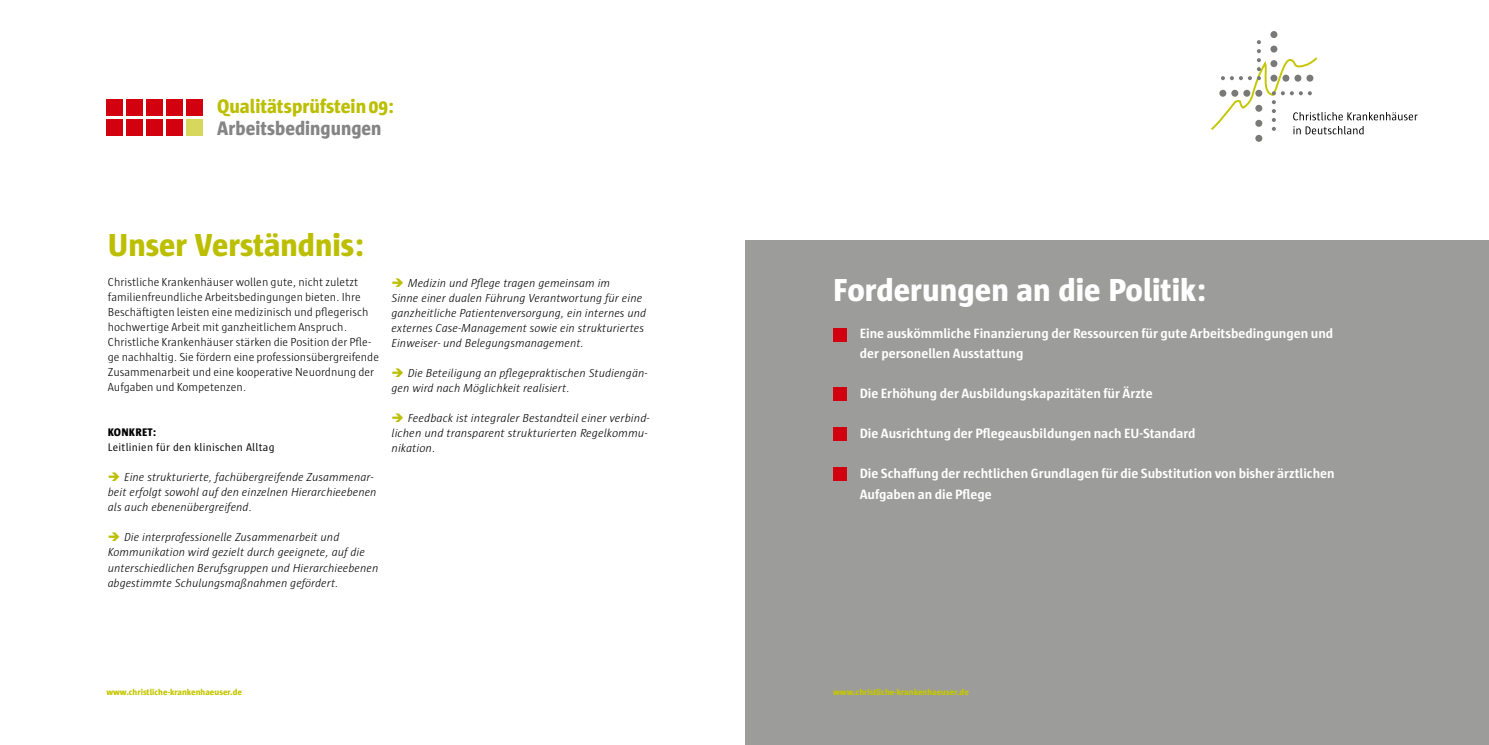
<style>
.page{position:relative;width:1489px;height:745px;background:#fff}
.page>*{position:absolute;margin:0;border:0;box-sizing:border-box;transform-origin:0 0}
.t1{font:800 32.5px "Sun";color:#fff}
.t2{font:800 32.5px "Sun";color:#bcbf00}
.t3{font:800 20px "Sun";color:#bcbf00;scale:.95 1}
.t4{font:800 20px "Sun";color:#868585;scale:.93 1}
.t5{font:700 13.75px/20px "Sun";color:#fff}
.t6{font:italic 300 11.88px/15px "Sun";color:#000}
.t7{font:300 11.88px/15px "Sun";color:#000}
.t8{font:11.25px "Sun";letter-spacing:.02em;color:#000}
.t9{font:800 11.25px "Sun";letter-spacing:.02em;color:#000}
.t10{font:800 8.75px "Sun";color:#c5c700}
.s1{color:#bcbf00}
</style>
<div class="page">
<div style="left:745px;top:240px;width:743px;height:504px;background:#9c9c9b"></div>
<div style="left:106px;top:99px;width:16px;height:16px;background:#d3000f"></div>
<div style="left:126px;top:99px;width:16px;height:16px;background:#d3000f"></div>
<div style="left:146px;top:99px;width:16px;height:16px;background:#d3000f"></div>
<div style="left:166px;top:99px;width:16px;height:16px;background:#d3000f"></div>
<div style="left:186px;top:99px;width:16px;height:16px;background:#d3000f"></div>
<div style="left:106px;top:119px;width:16px;height:16px;background:#d3000f"></div>
<div style="left:126px;top:119px;width:16px;height:16px;background:#d3000f"></div>
<div style="left:146px;top:119px;width:16px;height:16px;background:#d3000f"></div>
<div style="left:166px;top:119px;width:16px;height:16px;background:#d3000f"></div>
<div style="left:186px;top:119px;width:16px;height:16px;background:#d7d75c"></div>
<svg style="left:1211px;top:31px;width:206px;height:111px"></svg>
<div style="left:833px;top:327px;width:13px;height:14px;background:#d3000f"></div>
<div style="left:833px;top:386px;width:13px;height:14px;background:#d3000f"></div>
<div style="left:833px;top:427px;width:13px;height:14px;background:#d3000f"></div>
<div style="left:833px;top:467px;width:13px;height:14px;background:#d3000f"></div>
<h2 class="t3" style="left:217px;top:95px;width:187px">Qualitätsprüfstein 09:</h2>
<h2 class="t4" style="left:217px;top:117px;width:178px">Arbeitsbedingungen</h2>
<h1 class="t2" style="left:108px;top:226px;width:257px">Unser Verständnis:</h1>
<p class="t7" style="left:108px;top:274px;width:273px">Christliche Krankenhäuser wollen gute, nicht zuletzt familienfreundliche Arbeitsbedingungen bieten. Ihre Beschäftigten leisten eine medizinisch und pflegerisch hochwertige Arbeit mit ganzheitlichem Anspruch.<br>Christliche Krankenhäuser stärken die Position der Pfle&shy;ge nachhaltig. Sie fördern eine professionsübergreifende Zusammenarbeit und eine kooperative Neuordnung der Aufgaben und Kompetenzen.</p>
<p class="t9" style="left:108px;top:426px;width:50px">KONKRET:</p>
<p class="t8" style="left:108px;top:441px;width:168px">Leitlinien für den klinischen Alltag</p>
<p class="t6" style="left:108px;top:469px;width:270px"><span class="s1">➔</span> Eine strukturierte, fachübergreifende Zusammenar&shy;beit erfolgt sowohl auf den einzelnen Hierarchieebenen als auch ebenenübergreifend.</p>
<p class="t6" style="left:108px;top:529px;width:272px"><span class="s1">➔</span> Die interprofessionelle Zusammenarbeit und Kommunikation wird gezielt durch geeignete, auf die unterschiedlichen Berufsgruppen und Hierarchieebenen abgestimmte Schulungsmaßnahmen gefördert.</p>
<p class="t6" style="left:391px;top:275px;width:256px"><span class="s1">➔</span> Medizin und Pflege tragen gemeinsam im<br>Sinne einer dualen Führung Verantwortung für eine ganzheitliche Patientenversorgung, ein internes und externes Case-Management sowie ein strukturiertes Einweiser- und Belegungsmanagement.</p>
<p class="t6" style="left:391px;top:365px;width:257px"><span class="s1">➔</span> Die Beteiligung an pflegepraktischen Studiengän&shy;gen wird nach Möglichkeit realisiert.</p>
<p class="t6" style="left:391px;top:410px;width:259px"><span class="s1">➔</span> Feedback ist integraler Bestandteil einer verbind&shy;lichen und transparent strukturierten Regelkommu&shy;nikation.</p>
<p class="t10" style="left:106px;top:686px;width:137px">www.christliche-krankenhaeuser.de</p>
<h1 class="t1" style="left:833px;top:272px;width:374px">Forderungen an die Politik:</h1>
<p class="t5" style="left:859px;top:323px;width:475px">Eine auskömmliche Finanzierung der Ressourcen für gute Arbeitsbedingungen und der personellen Ausstattung</p>
<p class="t5" style="left:859px;top:383px;width:294px">Die Erhöhung der Ausbildungskapazitäten für Ärzte</p>
<p class="t5" style="left:859px;top:423px;width:337px">Die Ausrichtung der Pflegeausbildungen nach EU-Standard</p>
<p class="t5" style="left:859px;top:463px;width:476px">Die Schaffung der rechtlichen Grundlagen für die Substitution von bisher ärztlichen<br>Aufgaben an die Pflege</p>
<p class="t10" style="left:833px;top:686px;width:137px">www.christliche-krankenhaeuser.de</p>
</div>
